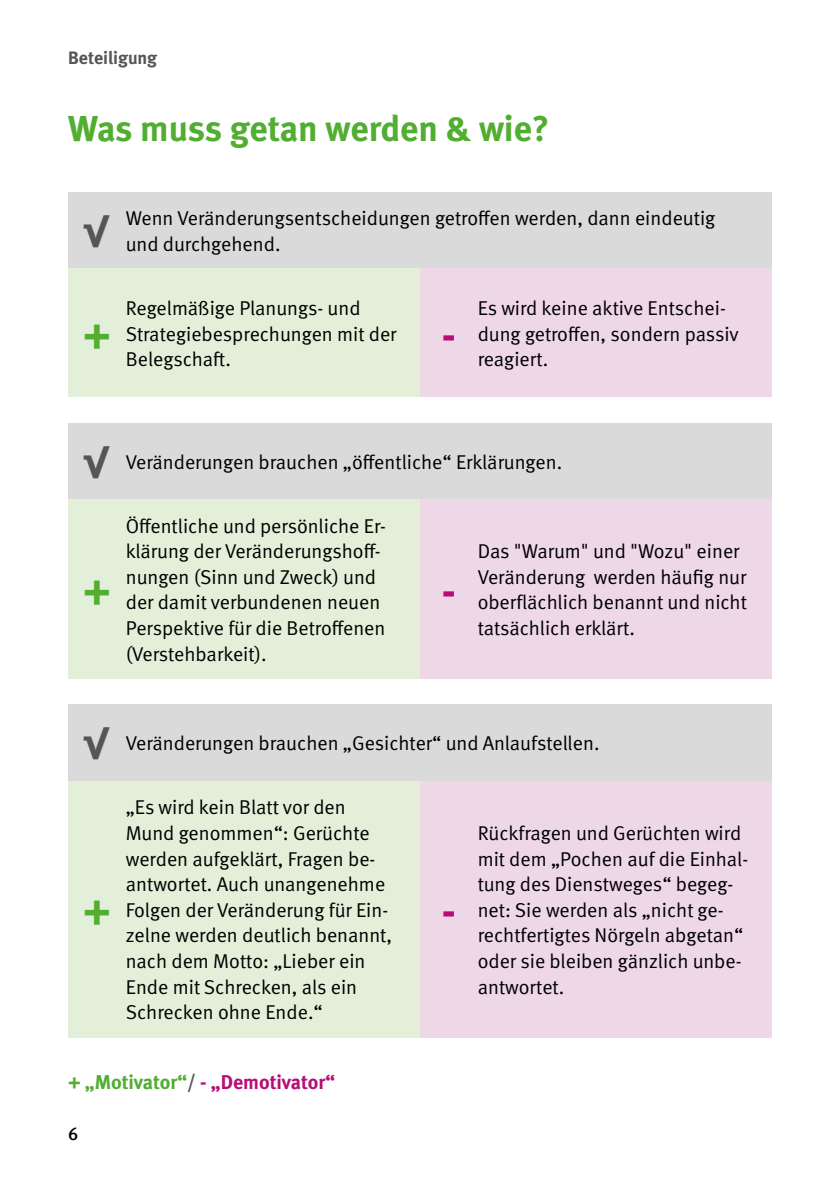
<style>
.page{position:relative;width:840px;height:1191px;background:#fff}
.page>*{position:absolute;margin:0;border:0;box-sizing:border-box;transform-origin:0 0}
._10pt_Fließtext{font:700 44px "DGUV Meta";color:#575656}
._10pt_Fließtext-2{font:700 44px "DGUV Meta";color:#51ae31}
._10pt_Fließtext-3{font:700 44px "DGUV Meta";color:#b80d78}
._18pt_Überschrift{font:700 36px "DGUV Meta";letter-spacing:-.005em;color:#51ae31}
._10pt_Fließtext-4{font:20px/25.6px "DGUV Meta";color:#000}
.t1{font:700 20px "DGUV Meta";color:#b80d78}
.t2{font:700 18px "DGUV Meta";color:#575656}
.t3{font:500 18px "DGUV Meta";color:#000}
.s1{color:#51ae31}
.s2{color:#575656}
</style>
<div class="page">
<div style="left:68px;top:192px;width:703px;height:77px;background:#dadada"></div>
<div style="left:68px;top:269px;width:352px;height:128px;background:#e3efd9"></div>
<div style="left:420px;top:269px;width:351px;height:128px;background:#eed7e7"></div>
<div style="left:68px;top:422px;width:703px;height:77px;background:#dadada"></div>
<div style="left:68px;top:499px;width:352px;height:179px;background:#e3efd9"></div>
<div style="left:420px;top:499px;width:351px;height:179px;background:#eed7e7"></div>
<div style="left:68px;top:704px;width:703px;height:77px;background:#dadada"></div>
<div style="left:68px;top:781px;width:352px;height:256px;background:#e3efd9"></div>
<div style="left:420px;top:781px;width:351px;height:256px;background:#eed7e7"></div>
<p class="t2" style="left:68px;top:47px;width:91px">Beteiligung</p>
<p class="_18pt_Überschrift" style="left:68px;top:107px;width:482px">Was muss getan werden &amp; wie?</p>
<p class="_10pt_Fließtext" style="left:84px;top:206px;width:27px">√</p>
<p class="_10pt_Fließtext-4" style="left:126px;top:206px;width:590px">Wenn Veränderungsentscheidungen getroffen werden, dann eindeutig und durchgehend.</p>
<p class="_10pt_Fließtext-4" style="left:126px;top:296px;width:272px">Regelmäßige Planungs- und<br>Strategiebesprechungen mit der<br>Belegschaft.</p>
<p class="_10pt_Fließtext-4" style="left:477px;top:296px;width:262px">Es wird keine aktive Entschei&shy;dung getroffen, sondern passiv reagiert.</p>
<p class="_10pt_Fließtext-2" style="left:83px;top:308px;width:29px">+</p>
<p class="_10pt_Fließtext-3" style="left:441px;top:308px;width:16px">-</p>
<p class="_10pt_Fließtext" style="left:84px;top:436px;width:27px">√</p>
<p class="_10pt_Fließtext-4" style="left:126px;top:449px;width:437px">Veränderungen brauchen „öffentliche“ Erklärungen.</p>
<p class="_10pt_Fließtext-4" style="left:126px;top:513px;width:261px">Öffentliche und persönliche Er&shy;klärung der Veränderungshoff&shy;nungen (Sinn und Zweck) und der damit verbundenen neuen<br>Perspektive für die Betroffenen (Verstehbarkeit).</p>
<p class="_10pt_Fließtext-2" style="left:83px;top:564px;width:29px">+</p>
<p class="_10pt_Fließtext-3" style="left:441px;top:564px;width:16px">-</p>
<p class="_10pt_Fließtext-4" style="left:477px;top:539px;width:271px">Das "Warum" und "Wozu" einer<br>Veränderung werden häufig nur oberflächlich benannt und nicht tatsächlich erklärt.</p>
<p class="_10pt_Fließtext" style="left:84px;top:718px;width:27px">√</p>
<p class="_10pt_Fließtext-4" style="left:126px;top:731px;width:475px">Veränderungen brauchen „Gesichter“ und Anlaufstellen.</p>
<p class="_10pt_Fließtext-4" style="left:126px;top:795px;width:268px">„Es wird kein Blatt vor den<br>Mund genommen“: Gerüchte werden aufgeklärt, Fragen be&shy;antwortet. Auch unangenehme<br>Folgen der Veränderung für Ein&shy;zelne werden deutlich benannt, nach dem Motto: „Lieber ein<br>Ende mit Schrecken, als ein<br>Schrecken ohne Ende.“</p>
<p class="_10pt_Fließtext-2" style="left:83px;top:884px;width:29px">+</p>
<p class="_10pt_Fließtext-3" style="left:441px;top:884px;width:16px">-</p>
<p class="t1" style="left:68px;top:1069px;width:268px"><span class="s1">+ „Motivator“</span><span class="s2">/</span> - „Demotivator“</p>
<p class="t3" style="left:68px;top:1123px;width:12px">6</p>
<p class="_10pt_Fließtext-4" style="left:477px;top:820px;width:272px">Rückfragen und Gerüchten wird mit dem „Pochen auf die Einhal&shy;tung des Dienstweges“ begeg&shy;net: Sie werden als „nicht ge&shy;rechtfertigtes Nörgeln abgetan“ oder sie bleiben gänzlich unbe&shy;antwortet.</p>
</div>
